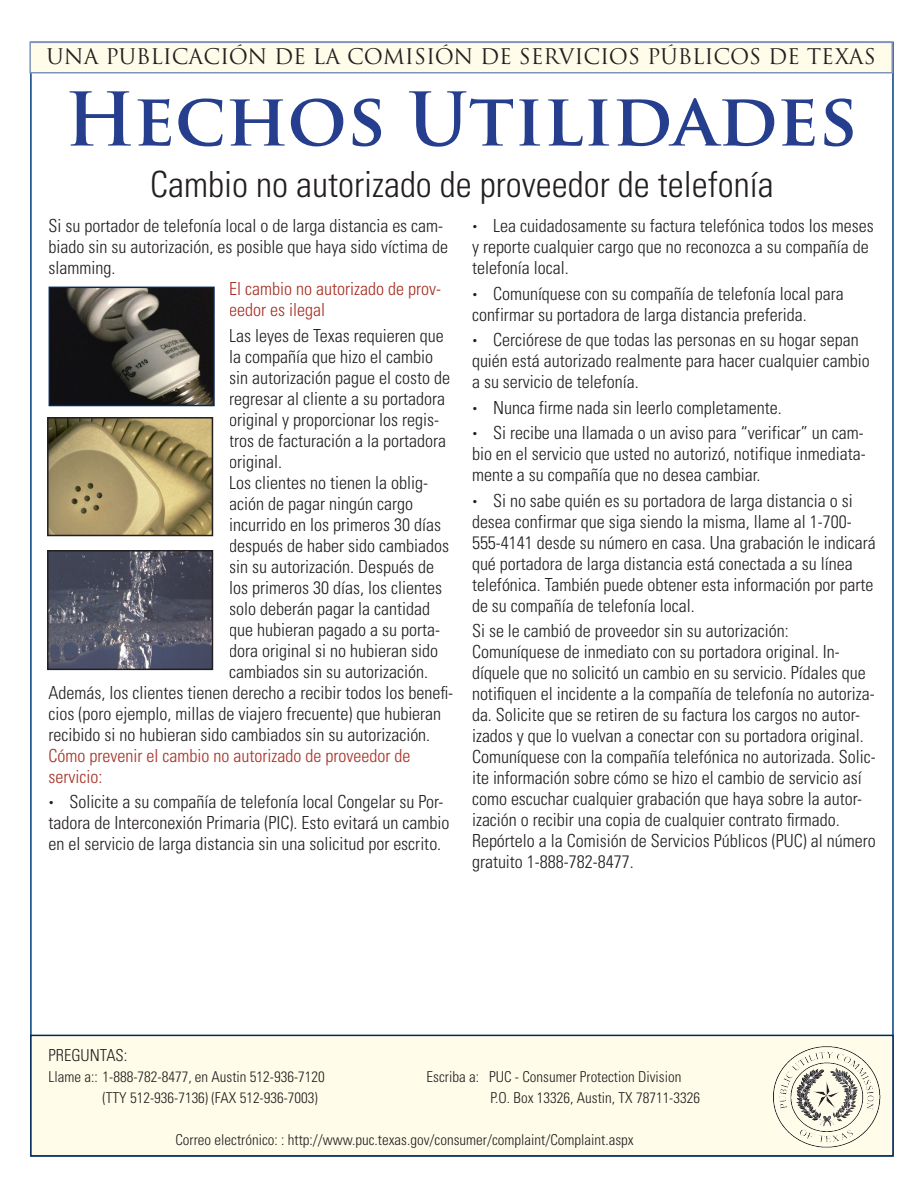
<style>
.page{position:relative;width:918px;height:1188px;background:#fff}
.page>*{position:absolute;margin:0;border:0;box-sizing:border-box;transform-origin:0 0}
.Black_headers{font:700 72px "Trajan Pro";color:#253f8e}
.t1{font:300 condensed 36px "Univers LT Std";color:#231f20}
.Black_headers-2{font:21px "Trajan Pro";color:#231f20}
.Bullets{font:300 condensed 18px/21px "Univers LT Std";color:#231f20}
.Red_sub_headers{font:300 condensed 18px/21px "Univers LT Std";color:#a63126}
.t2{font:300 condensed 16.5px "Univers LT Std";color:#231f20}
.t3{font:300 condensed 15px "Univers LT Std";color:#231f20}
.s1{font-family:"Mrs Eaves OT";font-weight:400;font-stretch:normal;font-size:21px}
</style>
<div class="page">
<div style="left:30px;top:42px;width:864px;height:1115px;background:#fff;border:2px solid #003f7c"></div>
<div style="left:29px;top:42px;width:864px;height:32px;background:#fffde9;border:2px solid #8093bc"></div>
<div style="left:30px;top:1035px;width:864px;height:122px;background:#fffde9;border:2px solid #022859"></div>
<img style="left:52px;top:290px;width:160px;height:113px">
<div style="left:49px;top:287px;width:166px;height:119px;border:2px solid #022859"></div>
<img style="left:50px;top:420px;width:160px;height:113px">
<div style="left:47px;top:417px;width:166px;height:119px;border:2px solid #231f20"></div>
<img style="left:50px;top:553px;width:160px;height:114px">
<div style="left:47px;top:550px;width:166px;height:120px;border:2px solid #231f20"></div>
<img style="left:773px;top:1046px;width:108px;height:102px">
<p class="Black_headers-2" style="left:47px;top:43px;width:831px">UNA PUBLICACIÓN DE LA COMISIÓN DE SERVICIOS PÚBLICOS DE TEXAS</p>
<p class="Black_headers" style="left:65px;top:75px;width:794px">Hechos Utilidades</p>
<p class="t1" style="left:150px;top:162px;width:625px">Cambio no autorizado de proveedor de telefonía</p>
<p class="Bullets" style="left:49px;top:215px;width:401px">Si su portador de telefonía local o de larga distancia es cam&shy;biado sin su autorización, es posible que haya sido víctima de slamming.</p>
<p class="Red_sub_headers" style="left:229px;top:278px;width:213px">El cambio no autorizado de prov&shy;eedor es ilegal</p>
<p class="Bullets" style="left:229px;top:325px;width:222px">Las leyes de Texas requieren que la compañía que hizo el cambio sin autorización pague el costo de regresar al cliente a su portadora original y proporcionar los regis&shy;tros de facturación a la portadora original.</p>
<p class="Bullets" style="left:229px;top:472px;width:221px">Los clientes no tienen la oblig&shy;ación de pagar ningún cargo incurrido en los primeros 30 días después de haber sido cambiados sin su autorización. Después de los primeros 30 días, los clientes solo deberán pagar la cantidad que hubieran pagado a su porta&shy;dora original si no hubieran sido cambiados sin su autorización.</p>
<p class="Bullets" style="left:49px;top:682px;width:406px">Además, los clientes tienen derecho a recibir todos los benefi&shy;cios (poro ejemplo, millas de viajero frecuente) que hubieran recibido si no hubieran sido cambiados sin su autorización.</p>
<p class="Red_sub_headers" style="left:49px;top:745px;width:363px">Cómo prevenir el cambio no autorizado de proveedor de servicio:</p>
<p class="Bullets" style="left:49px;top:791px;width:402px"><span class="s1">•</span> Solicite a su compañía de telefonía local Congelar su Por&shy;tadora de Interconexión Primaria (PIC). Esto evitará un cambio en el servicio de larga distancia sin una solicitud por escrito.</p>
<p class="Bullets" style="left:472px;top:215px;width:403px"><span class="s1">•</span> Lea cuidadosamente su factura telefónica todos los meses y reporte cualquier cargo que no reconozca a su compañía de telefonía local.</p>
<p class="Bullets" style="left:472px;top:283px;width:373px"><span class="s1">•</span> Comuníquese con su compañía de telefonía local para confirmar su portadora de larga distancia preferida.</p>
<p class="Bullets" style="left:472px;top:329px;width:399px"><span class="s1">•</span> Cerciórese de que todas las personas en su hogar sepan quién está autorizado realmente para hacer cualquier cambio a su servicio de telefonía.</p>
<p class="Bullets" style="left:472px;top:397px;width:311px"><span class="s1">•</span> Nunca firme nada sin leerlo completamente.</p>
<p class="Bullets" style="left:472px;top:422px;width:395px;text-align:justify"><span class="s1">•</span> Si recibe una llamada o un aviso para “verificar” un cam&shy;bio en el servicio que usted no autorizó, notifique inmediata&shy;mente a su compañía que no desea cambiar.</p>
<p class="Bullets" style="left:472px;top:490px;width:405px"><span class="s1">•</span> Si no sabe quién es su portadora de larga distancia o si desea confirmar que siga siendo la misma, llame al 1-700- 555-4141 desde su número en casa. Una grabación le indicará qué portadora de larga distancia está conectada a su línea telefónica. También puede obtener esta información por parte de su compañía de telefonía local.</p>
<p class="Bullets" style="left:472px;top:620px;width:318px">Si se le cambió de proveedor sin su autorización:</p>
<p class="Bullets" style="left:472px;top:641px;width:404px">Comuníquese de inmediato con su portadora original. In&shy;díquele que no solicitó un cambio en su servicio. Pídales que notifiquen el incidente a la compañía de telefonía no autoriza&shy;da. Solicite que se retiren de su factura los cargos no autor&shy;izados y que lo vuelvan a conectar con su portadora original.</p>
<p class="Bullets" style="left:472px;top:747px;width:405px">Comuníquese con la compañía telefónica no autorizada. Solic&shy;ite información sobre cómo se hizo el cambio de servicio así como escuchar cualquier grabación que haya sobre la autor&shy;ización o recibir una copia de cualquier contrato firmado.</p>
<p class="Bullets" style="left:472px;top:831px;width:405px">Repórtelo a la Comisión de Servicios Públicos (PUC) al número gratuito 1-888-782-8477.</p>
<p class="t2" style="left:49px;top:1045px;width:80px">PREGUNTAS:</p>
<p class="t3" style="left:49px;top:1068px;width:278px">Llame a:: 1-888-782-8477, en Austin 512-936-7120</p>
<p class="t3" style="left:103px;top:1089px;width:217px">(TTY 512-936-7136) (FAX 512-936-7003)</p>
<p class="t3" style="left:491px;top:1089px;width:211px">P.O. Box 13326, Austin, TX 78711-3326</p>
<p class="t3" style="left:175px;top:1131px;width:460px">Correo electrónico: : http://www.puc.texas.gov/consumer/complaint/Complaint.aspx</p>
</div>
